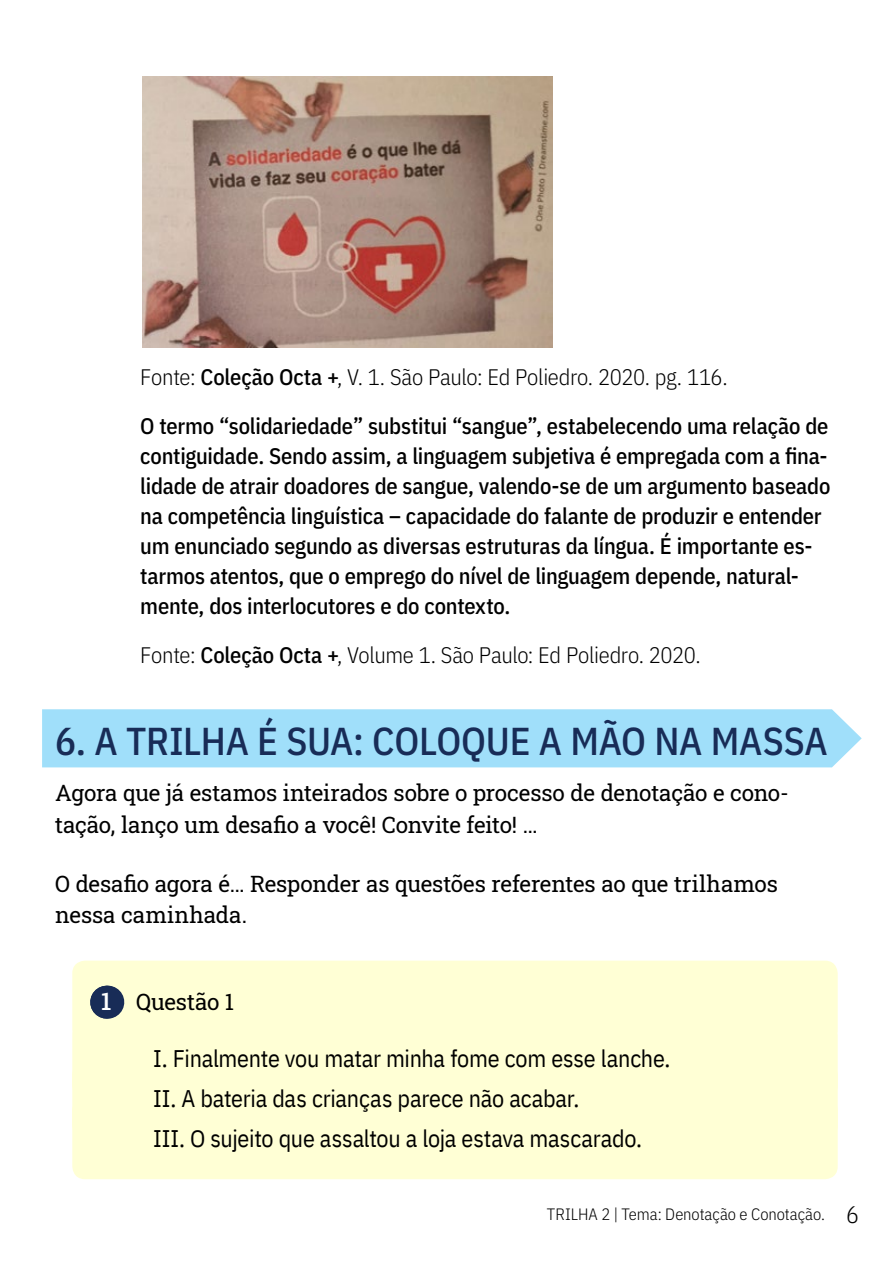
<style>
.page{position:relative;width:893px;height:1263px;background:#fff}
.page>*{position:absolute;margin:0;border:0;box-sizing:border-box;transform-origin:0 0}
.Etapa__copy_sem{font:500 39px "IBM Plex Sans Cond";letter-spacing:-.005em;color:#182c57}
.Respostas{font:24px "IBM Plex Sans Cond";letter-spacing:-.01em;color:#000}
.Texto___Retirado{font:500 22.5px/30px "IBM Plex Sans Cond";letter-spacing:-.01em;color:#000}
.Texto_normal{font:22.5px/31.5px "Roboto Slab";letter-spacing:-.01em;color:#000}
.Referência{font:300 22.5px "IBM Plex Sans Cond";letter-spacing:-.015em;color:#000}
.t1{font:300 16.5px "IBM Plex Sans Cond";letter-spacing:-.005em;color:#000}
.s1{font-weight:500}
.s2{font-weight:500;font-size:24px;color:#fff}
.s3{font-size:24px}
</style>
<div class="page">
<div style="left:42px;top:709px;width:820px;height:58px;background:#a0dffa"></div>
<div style="left:72px;top:961px;width:766px;height:81px;background:#ffffd5;border-radius:13px"></div>
<svg style="left:72px;top:986px;width:35px;height:33px"></svg>
<hr style="left:0;top:986px;width:1px;height:33px;background:#182c57">
<hr style="left:107px;top:986px;width:1px;height:33px;background:#182c57">
<div style="left:72px;top:1022px;width:766px;height:76px;background:#ffffd5;border-radius:13px"></div>
<div style="left:72px;top:1062px;width:766px;height:76px;background:#ffffd5;border-radius:13px"></div>
<div style="left:72px;top:1098px;width:766px;height:81px;background:#ffffd5;border-radius:13px"></div>
<img style="left:142px;top:77px;width:410px;height:270px">
<p class="Referência" style="left:140px;top:360px;width:589px">Fonte: <span class="s1">Coleção Octa +</span>, V. 1. São Paulo: Ed Poliedro. 2020. pg. 116.</p>
<p class="Texto___Retirado" style="left:140px;top:409px;width:692px">O termo “solidariedade” substitui “sangue”, estabelecendo uma relação de contiguidade. Sendo assim, a linguagem subjetiva é empregada com a fina&shy;lidade de atrair doadores de sangue, valendo-se de um argumento baseado na competência linguística – capacidade do falante de produzir e entender um enunciado segundo as diversas estruturas da língua. É importante es&shy;tarmos atentos, que o emprego do nível de linguagem depende, natural&shy;mente, dos interlocutores e do contexto.</p>
<p class="Referência" style="left:140px;top:638px;width:562px">Fonte: <span class="s1">Coleção Octa +</span>, Volume 1. São Paulo: Ed Poliedro. 2020.</p>
<p class="Etapa__copy_sem" style="left:55px;top:710px;width:774px">6. A TRILHA É SUA: COLOQUE A MÃO NA MASSA</p>
<p class="Texto_normal" style="left:55px;top:777px;width:735px">Agora que já estamos inteirados sobre o processo de denotação e cono&shy;tação, lanço um desafio a você! Convite feito! …</p>
<p class="Texto_normal" style="left:55px;top:867px;width:724px">O desafio agora é… Responder as questões referentes ao que trilhamos nessa caminhada.</p>
<p class="Texto_normal" style="left:101px;top:986px;width:135px"><span class="s2">1</span> Questão 1</p>
<p class="Respostas" style="left:153px;top:1040px;width:519px">I. Finalmente vou matar minha fome com esse lanche.</p>
<p class="Respostas" style="left:153px;top:1080px;width:428px">II. A bateria das crianças parece não acabar.</p>
<p class="Respostas" style="left:153px;top:1120px;width:490px">III. O sujeito que assaltou a loja estava mascarado.</p>
<p class="t1" style="left:547px;top:1202px;width:314px">TRILHA 2 | Tema: Denotação e Conotação. <span class="s3">6</span></p>
</div>
